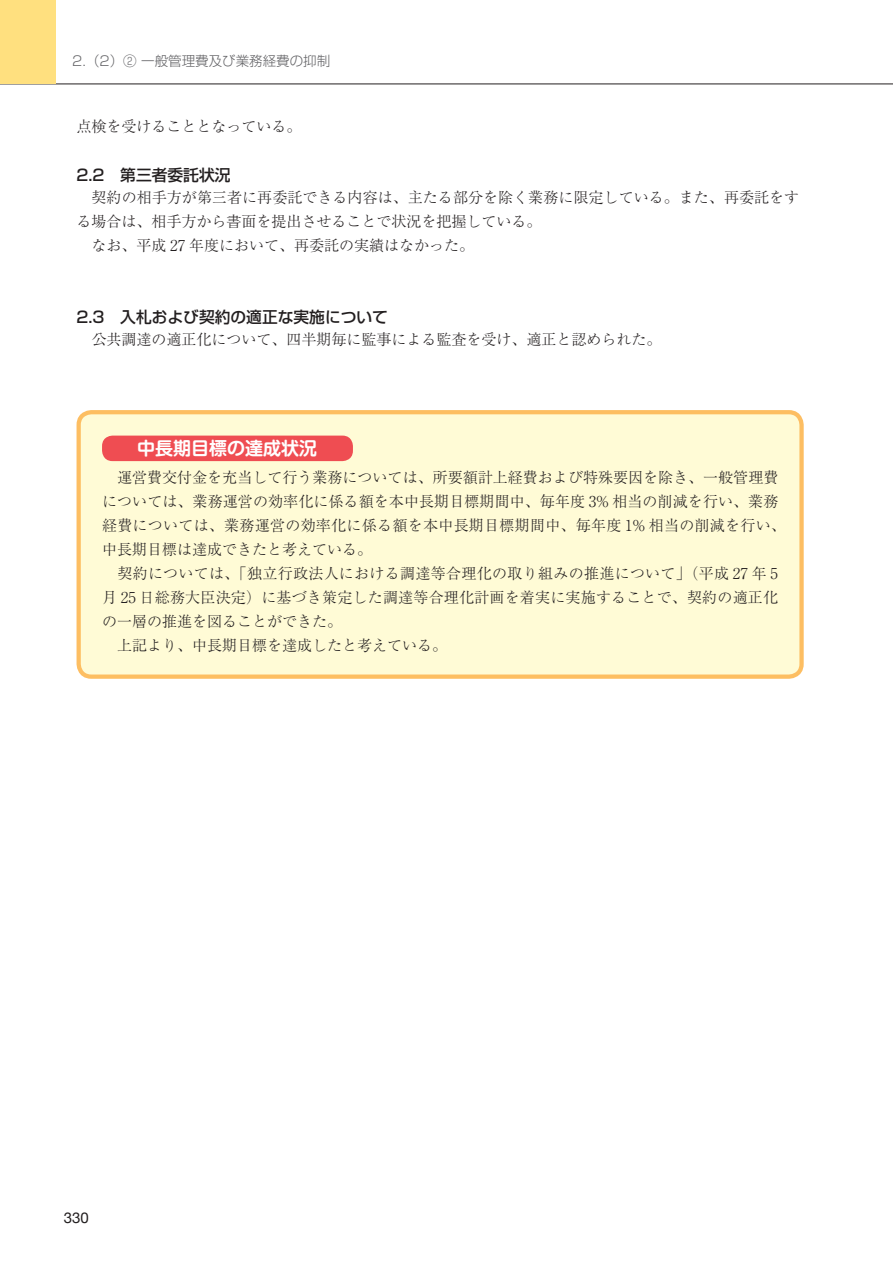
<style>
.page{position:relative;width:893px;height:1263px;background:#fff}
.page>*{position:absolute;margin:0;border:0;box-sizing:border-box;transform-origin:0 0}
.t1{font:700 18px "Shin M Go Pro De";color:#fff}
.t2{font:500 15.75px "Shin Go Pro";color:#231f20}
.t3{font:300 15px/24px "Ryumin Pro";letter-spacing:.005em;color:#231f20}
.t4{font:15px "Helvetica Neue";color:#231f20}
.t5{font:300 13.5px "Shin Go Pro";color:#636366}
</style>
<div class="page">
<hr style="left:0;top:84px;width:893px;height:1px;background:#231f20">
<div style="left:0;top:0;width:55px;height:84px;background:#ffe07f"></div>
<div style="left:79px;top:412px;width:722px;height:265px;background:#fffbd6;border-radius:13px"></div>
<div style="left:102px;top:436px;width:251px;height:25px;background:#ef4d52;border-radius:10px"></div>
<div style="left:77px;top:410px;width:727px;height:269px;border:4px solid #fdbe62;border-radius:13px"></div>
<p class="t5" style="left:72px;top:49px;width:259px">2.（2）② 一般管理費及び業務経費の抑制</p>
<p class="t3" style="left:77px;top:113px;width:227px">点検を受けることとなっている。</p>
<p class="t2" style="left:77px;top:162px;width:155px">2.2　第三者委託状況</p>
<p class="t3" style="left:77px;top:184px;width:724px">　契約の相手方が第三者に再委託できる内容は、主たる部分を除く業務に限定している。また、再委託をする場合は、相手方から書面を提出させることで状況を把握している。<br>　なお、平成 27 年度において、再委託の実績はなかった。</p>
<p class="t2" style="left:77px;top:304px;width:313px">2.3　入札および契約の適正な実施について</p>
<p class="t3" style="left:77px;top:326px;width:586px">　公共調達の適正化について、四半期毎に監事による監査を受け、適正と認められた。</p>
<p class="t1" style="left:137px;top:434px;width:181px">中長期目標の達成状況</p>
<p class="t3" style="left:102px;top:465px;width:685px">　運営費交付金を充当して行う業務については、所要額計上経費および特殊要因を除き、一般管理費については、業務運営の効率化に係る額を本中長期目標期間中、毎年度 3% 相当の削減を行い、業務経費については、業務運営の効率化に係る額を本中長期目標期間中、毎年度 1% 相当の削減を行い、中長期目標は達成できたと考えている。<br>　契約については、｢独立行政法人における調達等合理化の取り組みの推進について｣（平成 27 年 5月 25 日総務大臣決定）に基づき策定した調達等合理化計画を着実に実施することで、契約の適正化の一層の推進を図ることができた。<br>　上記より、中長期目標を達成したと考えている。</p>
<p class="t4" style="left:64px;top:1206px;width:27px">330</p>
</div>
